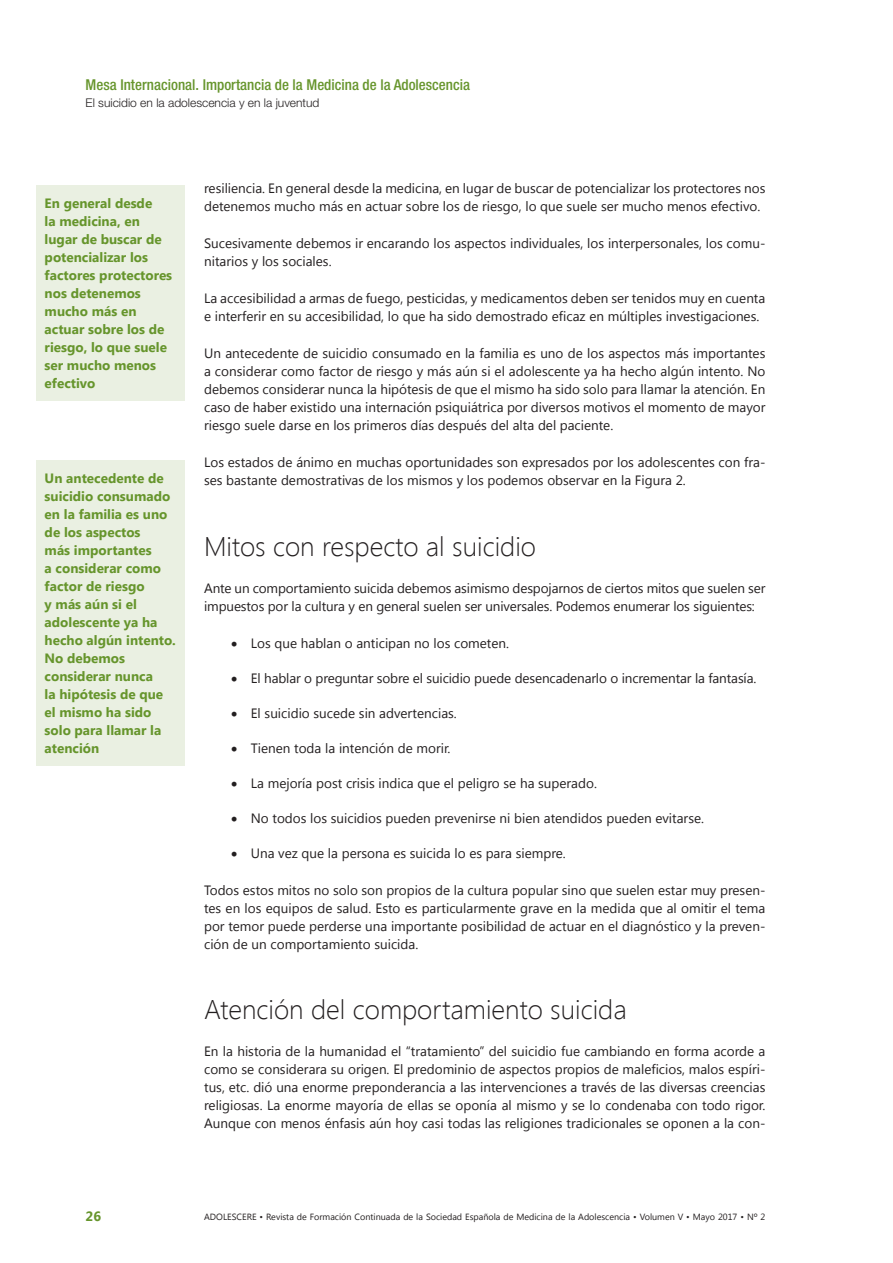
<style>
.page{position:relative;width:893px;height:1263px;background:#fff}
.page>*{position:absolute;margin:0;border:0;box-sizing:border-box;transform-origin:0 0}
.t1{font:300 27px "Segoe UI";color:#231f20}
.t2{font:500 condensed 15px "Helvetica Neue LT Std";color:#66952c}
.t3{font:13.5px/18px "Segoe UI";color:#231f20}
.t4{font:700 13.5px/18px "Segoe UI";color:#66952c}
.t5{font:300 12px "Helvetica Neue LT Std";color:#231f20}
.t6{font:9px "Segoe UI";color:#231f20}
</style>
<div class="page">
<div style="left:36px;top:185px;width:149px;height:215px;background:#eaf0e2"></div>
<div style="left:36px;top:460px;width:149px;height:306px;background:#eaf0e2"></div>
<p class="t2" style="left:86px;top:76px;width:386px">Mesa Internacional. Importancia de la Medicina de la Adolescencia</p>
<p class="t5" style="left:86px;top:95px;width:235px">El suicidio en la adolescencia y en la juventud</p>
<p class="t4" style="left:45px;top:193px;width:129px">En general desde<br>la medicina, en lugar de buscar de potencializar los factores protectores nos detenemos mucho más en actuar sobre los de riesgo, lo que suele ser mucho menos efectivo</p>
<p class="t4" style="left:45px;top:468px;width:133px">Un antecedente de suicidio consumado en la familia es uno de los aspectos<br>más importantes<br>a considerar como factor de riesgo<br>y más aún si el adolescente ya ha hecho algún intento.<br>No debemos considerar nunca<br>la hipótesis de que el mismo ha sido solo para llamar la atención</p>
<p class="t3" style="left:204px;top:178px;width:563px">resiliencia. En general desde la medicina, en lugar de buscar de potencializar los protectores nos detenemos mucho más en actuar sobre los de riesgo, lo que suele ser mucho menos efectivo.</p>
<p class="t3" style="left:204px;top:233px;width:563px">Sucesivamente debemos ir encarando los aspectos individuales, los interpersonales, los comu&shy;nitarios y los sociales.</p>
<p class="t3" style="left:204px;top:289px;width:563px">La accesibilidad a armas de fuego, pesticidas, y medicamentos deben ser tenidos muy en cuenta e interferir en su accesibilidad, lo que ha sido demostrado eficaz en múltiples investigaciones.</p>
<p class="t3" style="left:204px;top:344px;width:563px;text-align:justify">Un antecedente de suicidio consumado en la familia es uno de los aspectos más importantes a considerar como factor de riesgo y más aún si el adolescente ya ha hecho algún intento. No debemos considerar nunca la hipótesis de que el mismo ha sido solo para llamar la atención. En caso de haber existido una internación psiquiátrica por diversos motivos el momento de mayor riesgo suele darse en los primeros días después del alta del paciente.</p>
<p class="t3" style="left:204px;top:453px;width:563px">Los estados de ánimo en muchas oportunidades son expresados por los adolescentes con fra&shy;ses bastante demostrativas de los mismos y los podemos observar en la Figura 2.</p>
<h1 class="t1" style="left:204px;top:527px;width:333px">Mitos con respecto al suicidio</h1>
<p class="t3" style="left:204px;top:578px;width:563px">Ante un comportamiento suicida debemos asimismo despojarnos de ciertos mitos que suelen ser impuestos por la cultura y en general suelen ser universales. Podemos enumerar los siguientes:</p>
<p class="t3" style="left:231px;top:633px;width:279px">• Los que hablan o anticipan no los cometen.</p>
<p class="t3" style="left:231px;top:668px;width:527px">• El hablar o preguntar sobre el suicidio puede desencadenarlo o incrementar la fantasía.</p>
<p class="t3" style="left:231px;top:703px;width:227px">• El suicidio sucede sin advertencias.</p>
<p class="t3" style="left:231px;top:738px;width:221px">• Tienen toda la intención de morir.</p>
<p class="t3" style="left:231px;top:773px;width:367px">• La mejoría post crisis indica que el peligro se ha superado.</p>
<p class="t3" style="left:231px;top:808px;width:474px">• No todos los suicidios pueden prevenirse ni bien atendidos pueden evitarse.</p>
<p class="t3" style="left:231px;top:843px;width:336px">• Una vez que la persona es suicida lo es para siempre.</p>
<p class="t3" style="left:204px;top:880px;width:563px;text-align:justify">Todos estos mitos no solo son propios de la cultura popular sino que suelen estar muy presen&shy;tes en los equipos de salud. Esto es particularmente grave en la medida que al omitir el tema por temor puede perderse una importante posibilidad de actuar en el diagnóstico y la preven&shy;ción de un comportamiento suicida.</p>
<h1 class="t1" style="left:204px;top:991px;width:424px">Atención del comportamiento suicida</h1>
<p class="t3" style="left:204px;top:1042px;width:563px;text-align:justify">En la historia de la humanidad el “tratamiento” del suicidio fue cambiando en forma acorde a como se considerara su origen. El predominio de aspectos propios de maleficios, malos espíri&shy;tus, etc. dió una enorme preponderancia a las intervenciones a través de las diversas creencias religiosas. La enorme mayoría de ellas se oponía al mismo y se lo condenaba con todo rigor.<br>Aunque con menos énfasis aún hoy casi todas las religiones tradicionales se oponen a la con-</p>
<p class="t4" style="left:86px;top:1206px;width:17px">26</p>
<p class="t6" style="left:204px;top:1211px;width:563px">ADOLESCERE • Revista de Formación Continuada de la Sociedad Española de Medicina de la Adolescencia • Volumen V • Mayo 2017 • Nº 2</p>
</div>
